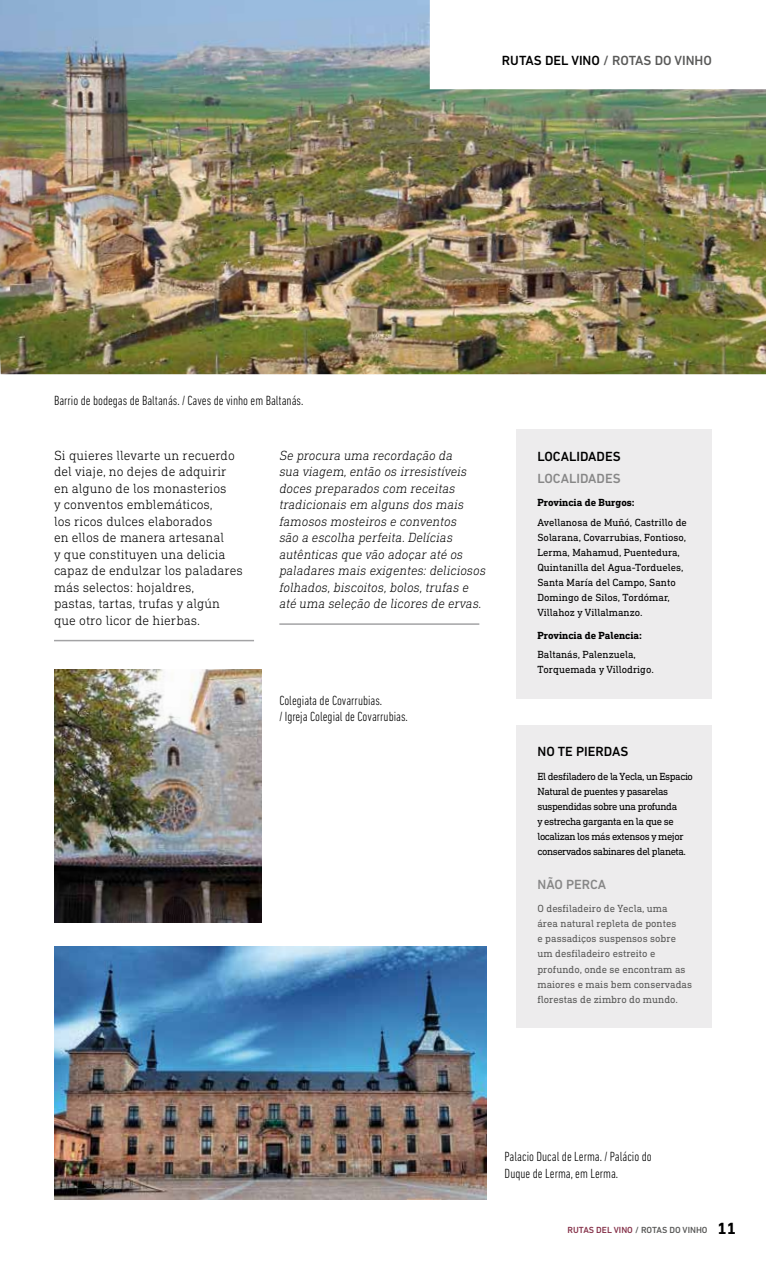
<style>
.page{position:relative;width:766px;height:1263px;background:#fff}
.page>*{position:absolute;margin:0;border:0;box-sizing:border-box;transform-origin:0 0}
.t1{font:italic 300 13.5px/16.5px "DIN Next Slab Pro";color:#000}
.t2{font:300 13.5px/16.5px "DIN Next Slab Pro";color:#000}
.t3{font:300 condensed 13.5px/16.5px "DIN Next LT Pro";color:#000}
.t4{font:500 13.5px "DIN Next LT Pro";color:#5a5a59}
.t5{font:500 13.5px "DIN Next LT Pro";color:#000}
.t6{font:500 13.5px "DIN Next LT Pro";color:#878787}
.t7{font:10.5px/15px "DIN Next Slab Pro";color:#000}
.t8{font:10.5px/15px "DIN Next Slab Pro";color:#5a5a59}
.t9{font:10.5px/15px "DIN Next Slab Pro";letter-spacing:-.04em;color:#000}
.t10{font:700 10.5px "DIN Next Slab Pro";color:#000}
.t11{font:500 9px "DIN Next LT Pro";color:#5a5a59}
.s1{color:#000}
.s2{color:#86324a}
.s3{font-family:"DIN Next Slab Pro";font-weight:700;font-size:16.5px;color:#000}
</style>
<div class="page">
<div style="left:516px;top:429px;width:195px;height:270px;background:#edeced"></div>
<div style="left:516px;top:725px;width:195px;height:303px;background:#edeced"></div>
<img style="left:0;top:0;width:765px;height:374px">
<img style="left:54px;top:946px;width:432px;height:253px">
<hr style="left:54px;top:640px;width:200px;height:1px;background:#a3a3a5">
<hr style="left:279px;top:623px;width:200px;height:2px;background:#a3a3a5">
<img style="left:54px;top:670px;width:207px;height:252px">
<p class="t4" style="left:502px;top:53px;width:211px"><span class="s1">RUTAS DEL VINO</span> / ROTAS DO VINHO</p>
<p class="t3" style="left:54px;top:392px;width:251px">Barrio de bodegas de Baltanás. / Caves de vinho em Baltanás.</p>
<p class="t2" style="left:54px;top:447px;width:190px">Si quieres llevarte un recuerdo del viaje, no dejes de adquirir en alguno de los monasterios<br>y conventos emblemáticos,<br>los ricos dulces elaborados<br>en ellos de manera artesanal<br>y que constituyen una delicia capaz de endulzar los paladares más selectos: hojaldres,<br>pastas, tartas, trufas y algún que otro licor de hierbas.</p>
<p class="t1" style="left:279px;top:447px;width:208px">Se procura uma recordação da<br>sua viagem, então os irresistíveis doces preparados com receitas tradicionais em alguns dos mais famosos mosteiros e conventos<br>são a escolha perfeita. Delícias autênticas que vão adoçar até os paladares mais exigentes: deliciosos folhados, biscoitos, bolos, trufas e até uma seleção de licores de ervas.</p>
<p class="t3" style="left:279px;top:692px;width:130px">Colegiata de Covarrubias.<br>/ Igreja Colegial de Covarrubias.</p>
<p class="t5" style="left:537px;top:448px;width:85px">LOCALIDADES</p>
<p class="t6" style="left:537px;top:470px;width:85px">LOCALIDADES</p>
<p class="t10" style="left:537px;top:497px;width:99px">Provincia de Burgos:</p>
<p class="t7" style="left:537px;top:514px;width:151px">Avellanosa de Muñó, Castrillo de<br>Solarana, Covarrubias, Fontioso,<br>Lerma, Mahamud, Puentedura,<br>Quintanilla del Agua-Tordueles,<br>Santa María del Campo, Santo<br>Domingo de Silos, Tordómar,<br>Villahoz y Villalmanzo.</p>
<p class="t10" style="left:537px;top:629px;width:106px">Provincia de Palencia:</p>
<p class="t7" style="left:537px;top:647px;width:118px">Baltanás, Palenzuela,<br>Torquemada y Villodrigo.</p>
<p class="t5" style="left:537px;top:744px;width:92px">NO TE PIERDAS</p>
<p class="t9" style="left:537px;top:769px;width:157px">El desfiladero de la Yecla, un Espacio Natural de puentes y pasarelas suspendidas sobre una profunda<br>y estrecha garganta en la que se localizan los más extensos y mejor conservados sabinares del planeta.</p>
<p class="t6" style="left:537px;top:876px;width:70px">NÃO PERCA</p>
<p class="t8" style="left:537px;top:901px;width:156px">O desfiladeiro de Yecla, uma<br>área natural repleta de pontes<br>e passadiços suspensos sobre um desfiladeiro estreito e profundo, onde se encontram as maiores e mais bem conservadas florestas de zimbro do mundo.</p>
<p class="t3" style="left:504px;top:1148px;width:148px">Palacio Ducal de Lerma. / Palácio do<br>Duque de Lerma, em Lerma.</p>
<p class="t11" style="left:567px;top:1224px;width:170px"><span class="s2">RUTAS DEL VINO</span> / ROTAS DO VINHO <span class="s3">11</span></p>
</div>
